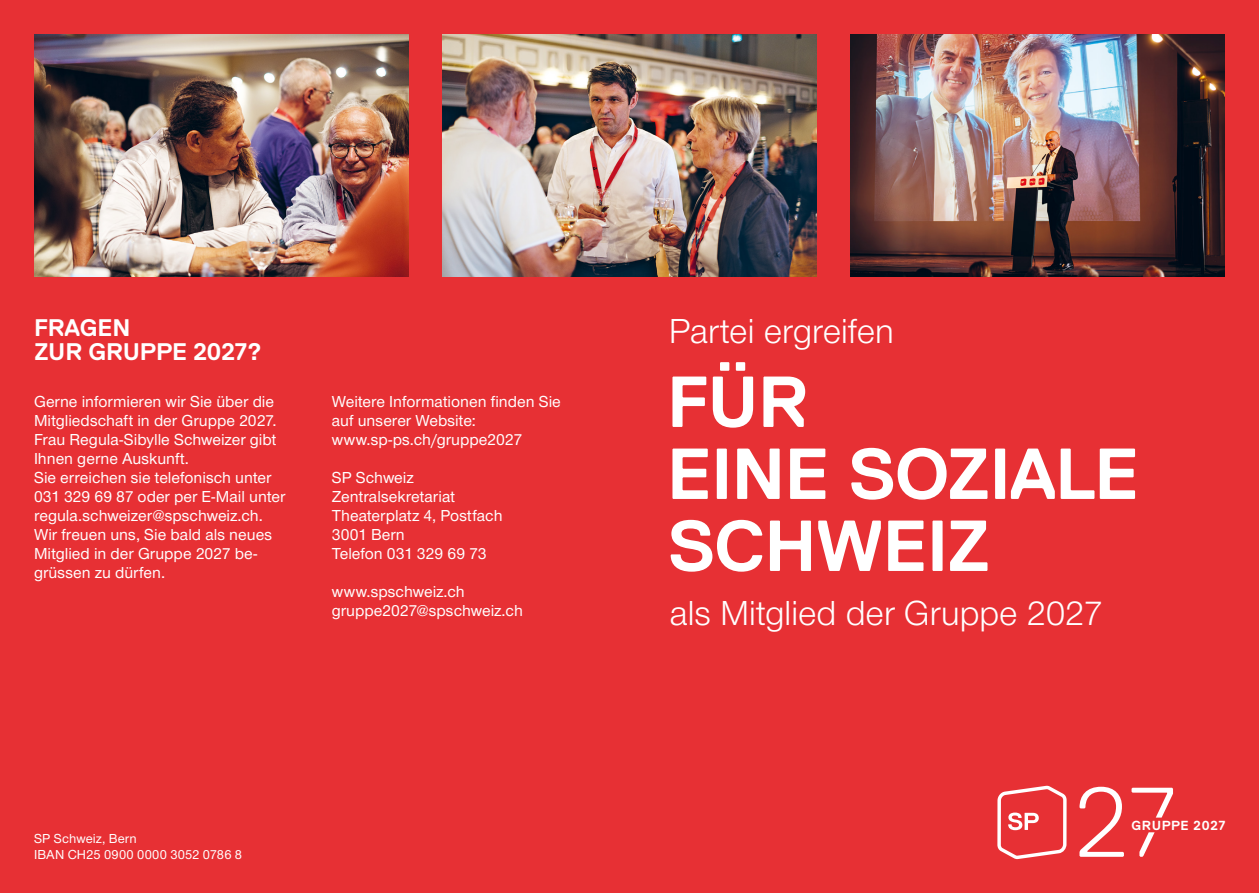
<style>
.page{position:relative;width:1259px;height:893px;background:#e73034}
.page>*{position:absolute;margin:0;border:0;box-sizing:border-box;transform-origin:0 0}
.t1{font:700 72px/72px "Replica";letter-spacing:-.015em;color:#fff}
.t2{font:36px "Nimbus San Nov";letter-spacing:-.01em;color:#fff}
.t3{font:700 24px/24px "Replica";letter-spacing:-.005em;color:#fff}
.t4{font:500 16.5px/18.9px "Nimbus San Nov";color:#fff}
.t5{font:500 13.5px/15.8px "Nimbus San Nov";letter-spacing:.015em;color:#fff}
.t6{font:700 13.2px "Replica";letter-spacing:.045em;color:#fff}
</style>
<div class="page">
<img style="left:34px;top:34px;width:374px;height:242px">
<img style="left:442px;top:34px;width:374px;height:242px">
<img style="left:850px;top:34px;width:375px;height:242px">
<svg style="left:1079px;top:787px;width:45px;height:70px"></svg>
<svg style="left:1131px;top:788px;width:42px;height:69px"></svg>
<svg style="left:997px;top:786px;width:69px;height:73px"></svg>
<h3 class="t3" style="left:34px;top:315px;width:229px">FRAGEN<br>ZUR GRUPPE 2027?</h3>
<p class="t4" style="left:34px;top:392px;width:253px">Gerne informieren wir Sie über die<br>Mitgliedschaft in der Gruppe 2027.<br>Frau Regula-Sibylle Schweizer gibt<br>Ihnen gerne Auskunft.<br>Sie erreichen sie telefonisch unter<br>031 329 69 87 oder per E-Mail unter regula.schweizer@spschweiz.ch.<br>Wir freuen uns, Sie bald als neues<br>Mitglied in der Gruppe 2027 be&shy;grüssen zu dürfen.</p>
<p class="t4" style="left:332px;top:392px;width:231px">Weitere Informationen finden Sie auf unserer Website: www.sp-ps.ch/gruppe2027</p>
<p class="t4" style="left:332px;top:468px;width:172px">SP Schweiz<br>Zentralsekretariat<br>Theaterplatz 4, Postfach<br>3001 Bern<br>Telefon 031 329 69 73</p>
<p class="t4" style="left:332px;top:582px;width:193px">www.spschweiz.ch gruppe2027@spschweiz.ch</p>
<p class="t5" style="left:34px;top:831px;width:210px">SP Schweiz, Bern<br>IBAN CH25 0900 0000 3052 0786 8</p>
<h2 class="t2" style="left:669px;top:311px;width:227px">Partei ergreifen</h2>
<h1 class="t1" style="left:666px;top:366px;width:474px">FÜR<br>EINE SOZIALE<br>SCHWEIZ</h1>
<h2 class="t2" style="left:670px;top:593px;width:434px">als Mitglied der Gruppe 2027</h2>
<p class="t6" style="left:1131px;top:818px;width:95px">GRUPPE 2027</p>
</div>
